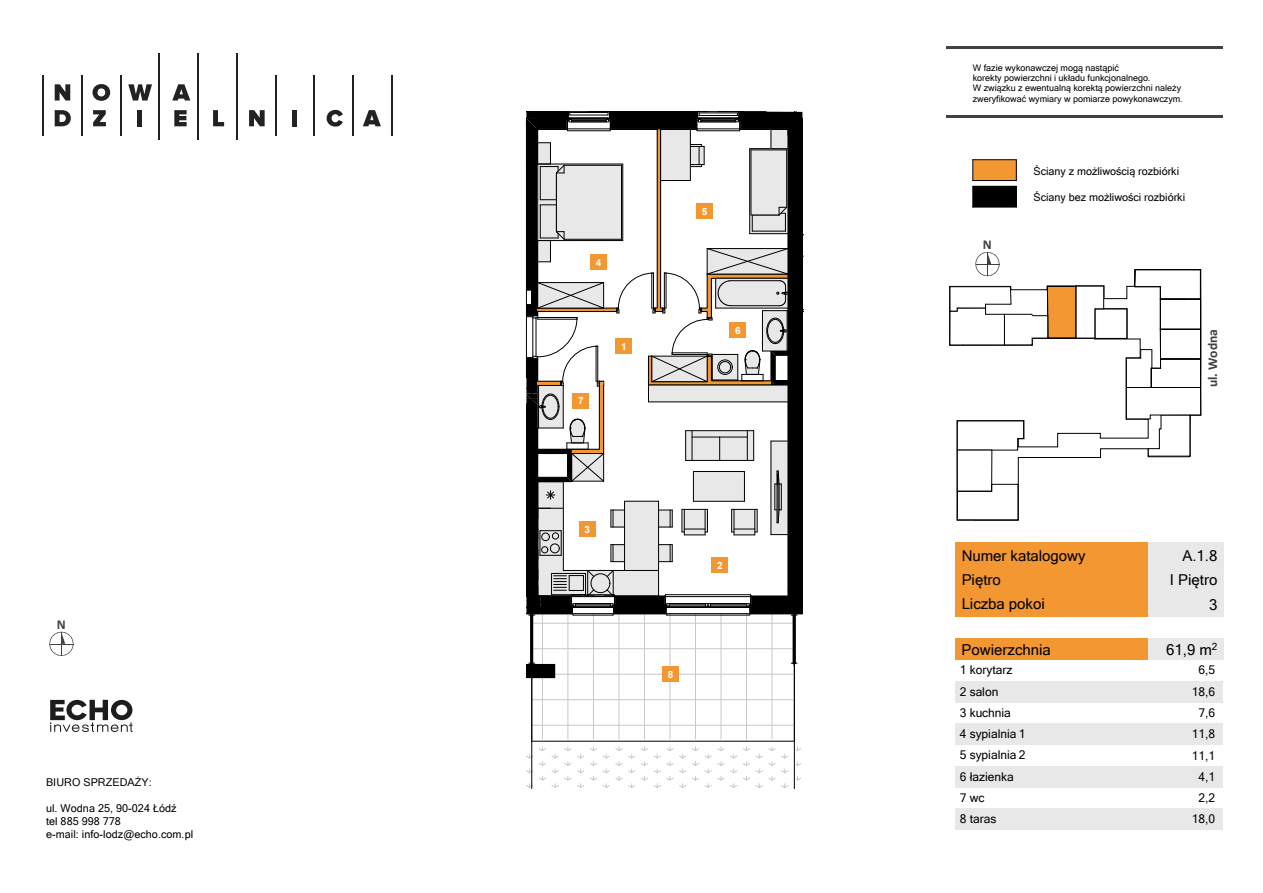
<style>
.page{position:relative;width:1263px;height:893px;background:#fff}
.page>*{position:absolute;margin:0;border:0;box-sizing:border-box;transform-origin:0 0}
.t1{font:15px/24.2px "Microsoft Sans Serif";color:#000}
.t2{font:700 13.65px "Calibri";letter-spacing:-.005em;color:#40403f}
.t3{font:700 13.65px "Calibri";color:#424241}
.t4{font:12px/21.3px "Microsoft Sans Serif";color:#000}
.t5{font:10.8px/12.9px "Microsoft Sans Serif";color:#000}
.t6{font:700 9.9px "Arial";color:#fff}
.t7{font:9px/10.2px "Microsoft Sans Serif";color:#000}
</style>
<div class="page">
<svg style="left:795px;top:762px;width:6px;height:4px"></svg>
<svg style="left:795px;top:747px;width:6px;height:4px"></svg>
<svg style="left:795px;top:776px;width:6px;height:5px"></svg>
<svg style="left:526px;top:754px;width:7px;height:4px"></svg>
<svg style="left:526px;top:784px;width:7px;height:4px"></svg>
<svg style="left:743px;top:747px;width:45px;height:41px"></svg>
<svg style="left:692px;top:747px;width:45px;height:41px"></svg>
<svg style="left:641px;top:747px;width:45px;height:41px"></svg>
<svg style="left:590px;top:747px;width:45px;height:41px"></svg>
<svg style="left:539px;top:747px;width:45px;height:41px"></svg>
<svg style="left:526px;top:769px;width:7px;height:4px"></svg>
<hr style="left:794px;top:650px;width:1px;height:139px;background:#000">
<hr style="left:532px;top:725px;width:262px;height:1px;background:#c8c8c8">
<hr style="left:532px;top:699px;width:262px;height:1px;background:#c8c8c8">
<hr style="left:555px;top:674px;width:239px;height:1px;background:#c8c8c8">
<hr style="left:533px;top:648px;width:261px;height:1px;background:#c8c8c8">
<hr style="left:772px;top:614px;width:1px;height:125px;background:#c8c8c8">
<hr style="left:746px;top:614px;width:1px;height:125px;background:#c8c8c8">
<hr style="left:721px;top:614px;width:1px;height:125px;background:#c8c8c8">
<hr style="left:695px;top:614px;width:1px;height:125px;background:#c8c8c8">
<hr style="left:670px;top:614px;width:1px;height:125px;background:#c8c8c8">
<hr style="left:644px;top:614px;width:1px;height:125px;background:#c8c8c8">
<hr style="left:619px;top:614px;width:1px;height:125px;background:#c8c8c8">
<hr style="left:593px;top:614px;width:1px;height:125px;background:#c8c8c8">
<hr style="left:568px;top:614px;width:1px;height:125px;background:#c8c8c8">
<hr style="left:542px;top:678px;width:1px;height:61px;background:#c8c8c8">
<hr style="left:542px;top:614px;width:1px;height:50px;background:#c8c8c8">
<hr style="left:532px;top:741px;width:262px;height:1px;background:#000">
<hr style="left:531px;top:614px;width:1px;height:175px;background:#000">
<hr style="left:795px;top:615px;width:1px;height:49px;background:#000">
<hr style="left:532px;top:615px;width:1px;height:48px;background:#000">
<svg style="left:526px;top:648px;width:29px;height:30px"></svg>
<hr style="left:793px;top:615px;width:1px;height:48px;background:#000">
<hr style="left:794px;top:615px;width:1px;height:48px;background:#000">
<svg style="left:791px;top:648px;width:6px;height:18px"></svg>
<svg style="left:526px;top:111px;width:278px;height:521px"></svg>
<hr style="left:778px;top:471px;width:1px;height:52px;background:#000">
<div style="left:615px;top:338px;width:17px;height:16px;background:#f29731"></div>
<div style="left:712px;top:558px;width:16px;height:15px;background:#f29731"></div>
<div style="left:579px;top:521px;width:16px;height:15px;background:#f29731"></div>
<div style="left:590px;top:254px;width:16px;height:15px;background:#f29731"></div>
<div style="left:696px;top:203px;width:16px;height:16px;background:#f29731"></div>
<div style="left:730px;top:323px;width:16px;height:15px;background:#f29731"></div>
<div style="left:573px;top:393px;width:16px;height:15px;background:#f29731"></div>
<div style="left:662px;top:667px;width:16px;height:15px;background:#f29731"></div>
<div style="left:956px;top:542px;width:192px;height:75px;background:#f29731"></div>
<div style="left:1148px;top:542px;width:75px;height:75px;background:#e8e8e8"></div>
<div style="left:956px;top:638px;width:192px;height:22px;background:#f29731"></div>
<div style="left:1148px;top:638px;width:75px;height:22px;background:#e8e8e8"></div>
<div style="left:956px;top:681px;width:267px;height:21px;background:#e8e8e8"></div>
<div style="left:956px;top:723px;width:267px;height:22px;background:#e8e8e8"></div>
<div style="left:956px;top:766px;width:267px;height:21px;background:#e8e8e8"></div>
<div style="left:956px;top:808px;width:267px;height:22px;background:#e8e8e8"></div>
<hr style="left:42px;top:75px;width:2px;height:61px;background:#222221">
<hr style="left:81px;top:76px;width:2px;height:60px;background:#222221">
<hr style="left:120px;top:76px;width:1px;height:60px;background:#222221">
<hr style="left:159px;top:54px;width:1px;height:86px;background:#222221">
<hr style="left:197px;top:54px;width:2px;height:86px;background:#222221">
<hr style="left:236px;top:54px;width:2px;height:86px;background:#222221">
<hr style="left:275px;top:76px;width:1px;height:60px;background:#222221">
<hr style="left:313px;top:76px;width:2px;height:60px;background:#222221">
<hr style="left:352px;top:76px;width:2px;height:60px;background:#222221">
<hr style="left:391px;top:76px;width:1px;height:60px;background:#222221">
<svg style="left:55px;top:84px;width:15px;height:17px"></svg>
<svg style="left:92px;top:84px;width:18px;height:17px"></svg>
<svg style="left:128px;top:84px;width:24px;height:17px"></svg>
<svg style="left:172px;top:84px;width:18px;height:17px"></svg>
<svg style="left:55px;top:110px;width:16px;height:16px"></svg>
<svg style="left:93px;top:110px;width:13px;height:16px"></svg>
<div style="left:137px;top:110px;width:5px;height:16px;background:#222221"></div>
<svg style="left:174px;top:110px;width:13px;height:16px"></svg>
<svg style="left:213px;top:110px;width:11px;height:16px"></svg>
<svg style="left:249px;top:110px;width:16px;height:16px"></svg>
<div style="left:292px;top:110px;width:5px;height:16px;background:#222221"></div>
<svg style="left:327px;top:110px;width:16px;height:17px"></svg>
<svg style="left:363px;top:110px;width:18px;height:16px"></svg>
<div style="left:973px;top:160px;width:43px;height:21px;background:#f29731"></div>
<hr style="left:973px;top:159px;width:43px;height:1px;background:#000">
<hr style="left:973px;top:180px;width:43px;height:1px;background:#000">
<div style="left:973px;top:186px;width:43px;height:21px;background:#000"></div>
<svg style="left:1016px;top:160px;width:1px;height:47px"></svg>
<hr style="left:973px;top:207px;width:43px;height:1px;background:#000">
<svg style="left:972px;top:160px;width:1px;height:47px"></svg>
<hr style="left:946px;top:46px;width:277px;height:3px;background:#424241">
<hr style="left:946px;top:115px;width:277px;height:3px;background:#424241">
<svg style="left:49px;top:632px;width:25px;height:24px"></svg>
<svg style="left:975px;top:252px;width:24px;height:17px"></svg>
<svg style="left:949px;top:269px;width:241px;height:252px"></svg>
<div style="left:1160px;top:299px;width:41px;height:31px;border:1px solid #000"></div>
<div style="left:1160px;top:329px;width:41px;height:30px;border:1px solid #000"></div>
<div style="left:1094px;top:308px;width:33px;height:31px;border:1px solid #000"></div>
<div style="left:1047px;top:286px;width:29px;height:52px;background:#f29731"></div>
<svg style="left:1075px;top:285px;width:29px;height:54px"></svg>
<svg style="left:957px;top:420px;width:67px;height:31px"></svg>
<div style="left:957px;top:450px;width:35px;height:41px;background:#fff"></div>
<div style="left:957px;top:450px;width:35px;height:42px;border:1px solid #000"></div>
<svg style="left:949px;top:286px;width:99px;height:60px"></svg>
<svg style="left:1134px;top:269px;width:67px;height:31px"></svg>
<svg style="left:1126px;top:349px;width:75px;height:108px"></svg>
<svg style="left:957px;top:484px;width:62px;height:36px"></svg>
<svg style="left:50px;top:700px;width:82px;height:32px"></svg>
<h2 class="t3" style="left:57px;top:615px;width:10px">N</h2>
<p class="t5" style="left:46px;top:776px;width:107px">BIURO SPRZEDAŻY:</p>
<p class="t5" style="left:46px;top:802px;width:149px">ul. Wodna 25, 90-024 Łódź<br>tel 885 998 778<br>e-mail: info-lodz@echo.com.pl</p>
<p class="t6" style="left:596px;top:255px;width:7px">4</p>
<p class="t6" style="left:578px;top:394px;width:7px">7</p>
<p class="t6" style="left:621px;top:339px;width:7px">1</p>
<p class="t6" style="left:702px;top:205px;width:7px">5</p>
<p class="t6" style="left:735px;top:324px;width:7px">6</p>
<p class="t6" style="left:585px;top:522px;width:7px">3</p>
<p class="t6" style="left:668px;top:668px;width:7px">8</p>
<p class="t6" style="left:717px;top:559px;width:7px">2</p>
<p class="t7" style="left:973px;top:63px;width:211px">W fazie wykonawczej mogą nastąpić<br>korekty powierzchni i układu funkcjonalnego.<br>W związku z ewentualną korektą powierzchni należy zweryfikować wymiary w pomiarze powykonawczym.</p>
<h2 class="t2" style="left:983px;top:235px;width:10px">N</h2>
<p class="t5" style="left:1033px;top:164px;width:147px">Ściany z możliwością rozbiórki</p>
<p class="t5" style="left:1033px;top:191px;width:153px">Ściany bez możliwości rozbiórki</p>
<h2 class="t2" style="left:1203px;top:387px;width:60px;rotate:-90deg">ul. Wodna</h2>
<h1 class="t1" style="left:962px;top:543px;width:125px">Numer katalogowy<br>Piętro<br>Liczba pokoi</h1>
<h1 class="t1" style="left:1182px;top:543px;width:37px">A.1.8</h1>
<h1 class="t1" style="left:1209px;top:592px;width:10px">3</h1>
<h1 class="t1" style="left:1170px;top:567px;width:49px">I Piętro</h1>
<h1 class="t1" style="left:962px;top:637px;width:91px">Powierzchnia</h1>
<h1 class="t1" style="left:1166px;top:637px;width:53px">61,9 m<sup>2</sup></h1>
<h3 class="t4" style="left:960px;top:659px;width:67px">1 korytarz<br>2 salon<br>3 kuchnia<br>4 sypialnia 1<br>5 sypialnia 2<br>6 łazienka<br>7 wc<br>8 taras</h3>
<h3 class="t4" style="left:1192px;top:659px;width:25px;text-align:center">6,5<br>18,6<br>7,6<br>11,8<br>11,1<br>4,1<br>2,2<br>18,0</h3>
</div>
